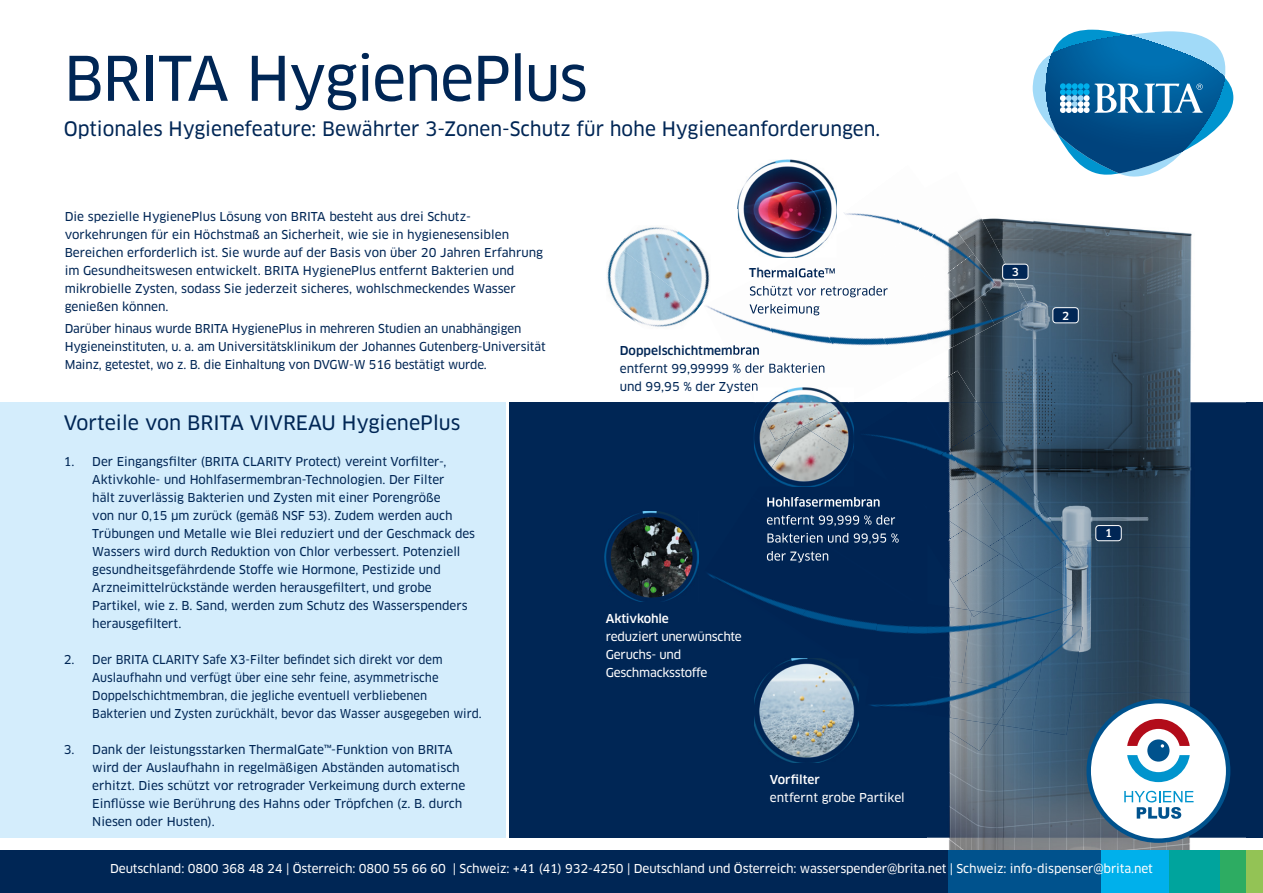
<style>
.page{position:relative;width:1263px;height:893px;background:#fff}
.page>*{position:absolute;margin:0;border:0;box-sizing:border-box;transform-origin:0 0}
.t1{font:60px "Clan Pro News";letter-spacing:-.03em;color:#002655}
.t2{font:19.5px "Clan Pro News";color:#002655}
.t3{font:12px/18px "Clan Pro News";color:#002655}
.t4{font:12px/18px "Clan Pro News";letter-spacing:-.01em;color:#fff}
.t5{font:500 12px "Clan Pro";color:#002655}
.t6{font:500 12px "Clan Pro";letter-spacing:-.02em;color:#fff}
.t7{font:500 12px "Clan Pro";color:#fff}
.t8{font:500 10.95px "Clan Pro";color:#fff}
</style>
<div class="page">
<div style="left:0;top:402px;width:505px;height:436px;background:#d4edfc"></div>
<div style="left:509px;top:402px;width:754px;height:436px;background:#002655"></div>
<img style="left:1033px;top:220px;width:213px;height:327px">
<img style="left:1028px;top:221px;width:5px;height:18px">
<img style="left:980px;top:239px;width:53px;height:163px">
<img style="left:948px;top:361px;width:32px;height:41px">
<img style="left:949px;top:838px;width:241px;height:12px">
<img style="left:990px;top:402px;width:43px;height:48px">
<img style="left:1018px;top:450px;width:15px;height:17px">
<img style="left:1072px;top:547px;width:119px;height:145px">
<img style="left:1033px;top:692px;width:213px;height:146px">
<img style="left:927px;top:730px;width:106px;height:108px">
<img style="left:738px;top:159px;width:99px;height:99px">
<img style="left:618px;top:227px;width:92px;height:81px">
<img style="left:607px;top:247px;width:91px;height:80px">
<img style="left:844px;top:213px;width:9px;height:2px">
<img style="left:902px;top:333px;width:25px;height:11px">
<img style="left:788px;top:251px;width:114px;height:95px">
<img style="left:788px;top:261px;width:72px;height:85px">
<img style="left:704px;top:283px;width:97px;height:104px">
<img style="left:973px;top:218px;width:55px;height:107px">
<img style="left:927px;top:309px;width:68px;height:52px">
<img style="left:793px;top:235px;width:44px;height:23px">
<img style="left:757px;top:268px;width:67px;height:10px">
<svg style="left:825px;top:268px;width:10px;height:5px"></svg>
<img style="left:838px;top:286px;width:50px;height:11px">
<img style="left:750px;top:286px;width:88px;height:11px">
<img style="left:749px;top:304px;width:70px;height:11px">
<img style="left:725px;top:345px;width:35px;height:11px">
<img style="left:734px;top:363px;width:91px;height:11px">
<img style="left:878px;top:259px;width:24px;height:34px">
<img style="left:853px;top:213px;width:49px;height:46px">
<img style="left:889px;top:213px;width:38px;height:23px">
<img style="left:927px;top:309px;width:37px;height:24px">
<img style="left:948px;top:254px;width:48px;height:55px">
<img style="left:936px;top:222px;width:37px;height:56px">
<img style="left:927px;top:222px;width:23px;height:18px">
<img style="left:866px;top:402px;width:61px;height:47px">
<img style="left:947px;top:371px;width:30px;height:31px">
<img style="left:1004px;top:511px;width:68px;height:66px">
<img style="left:963px;top:515px;width:41px;height:27px">
<img style="left:976px;top:467px;width:69px;height:70px">
<img style="left:948px;top:463px;width:28px;height:52px">
<img style="left:949px;top:423px;width:69px;height:70px">
<img style="left:929px;top:450px;width:20px;height:12px">
<img style="left:927px;top:402px;width:63px;height:48px">
<img style="left:849px;top:402px;width:5px;height:24px">
<img style="left:754px;top:402px;width:5px;height:57px">
<img style="left:757px;top:387px;width:83px;height:15px">
<img style="left:755px;top:402px;width:94px;height:39px">
<svg style="left:744px;top:381px;width:13px;height:10px"></svg>
<img style="left:604px;top:511px;width:95px;height:91px">
<img style="left:754px;top:658px;width:105px;height:104px">
<img style="left:708px;top:520px;width:127px;height:92px">
<img style="left:793px;top:556px;width:76px;height:123px">
<img style="left:927px;top:725px;width:70px;height:26px">
<img style="left:949px;top:542px;width:77px;height:75px">
<img style="left:1026px;top:577px;width:50px;height:47px">
<img style="left:767px;top:497px;width:113px;height:10px">
<img style="left:767px;top:515px;width:122px;height:11px">
<img style="left:767px;top:533px;width:131px;height:11px">
<img style="left:767px;top:551px;width:61px;height:11px">
<img style="left:889px;top:517px;width:10px;height:25px">
<img style="left:953px;top:554px;width:83px;height:58px">
<img style="left:949px;top:530px;width:51px;height:53px">
<img style="left:948px;top:506px;width:15px;height:44px">
<img style="left:759px;top:426px;width:95px;height:61px">
<svg style="left:795px;top:424px;width:9px;height:7px"></svg>
<img style="left:836px;top:658px;width:23px;height:15px">
<img style="left:870px;top:704px;width:28px;height:3px">
<img style="left:997px;top:691px;width:34px;height:39px">
<img style="left:1031px;top:624px;width:51px;height:111px">
<img style="left:869px;top:622px;width:29px;height:11px">
<img style="left:898px;top:625px;width:29px;height:82px">
<img style="left:927px;top:604px;width:45px;height:73px">
<img style="left:927px;top:677px;width:79px;height:48px">
<img style="left:961px;top:612px;width:56px;height:77px">
<img style="left:1006px;top:617px;width:56px;height:74px">
<img style="left:1002px;top:689px;width:16px;height:27px">
<svg style="left:969px;top:610px;width:12px;height:7px"></svg>
<div style="left:1096px;top:526px;width:25px;height:15px;background:#002655;border-radius:3px"></div>
<div style="left:1095px;top:525px;width:26px;height:16px;border:1px solid #fff;border-radius:3px"></div>
<div style="left:1053px;top:308px;width:25px;height:15px;background:#002655;border-radius:3px"></div>
<div style="left:1052px;top:307px;width:27px;height:16px;border:1px solid #fff;border-radius:3px"></div>
<div style="left:1003px;top:264px;width:25px;height:15px;background:#002655;border-radius:3px"></div>
<div style="left:1002px;top:264px;width:26px;height:16px;border:1px solid #fff;border-radius:3px"></div>
<svg style="left:1086px;top:699px;width:144px;height:144px"></svg>
<div style="left:0;top:850px;width:948px;height:43px;background:#002655"></div>
<div style="left:948px;top:850px;width:153px;height:43px;background:#00528d"></div>
<div style="left:1101px;top:850px;width:68px;height:43px;background:#00b0eb"></div>
<div style="left:1169px;top:850px;width:51px;height:43px;background:#00a49d"></div>
<div style="left:1220px;top:850px;width:26px;height:43px;background:#2dac62"></div>
<div style="left:1246px;top:850px;width:17px;height:43px;background:#93c355"></div>
<svg style="left:1033px;top:30px;width:200px;height:147px"></svg>
<h1 class="t1" style="left:64px;top:43px;width:526px">BRITA HygienePlus</h1>
<h2 class="t2" style="left:64px;top:117px;width:818px">Optionales Hygienefeature: Bewährter 3-Zonen-Schutz für hohe Hygieneanforderungen.</h2>
<p class="t3" style="left:65px;top:207px;width:480px">Die spezielle HygienePlus Lösung von BRITA besteht aus drei Schutz&shy;vorkehrungen für ein Höchstmaß an Sicherheit, wie sie in hygienesensiblen Bereichen erforderlich ist. Sie wurde auf der Basis von über 20 Jahren Erfahrung im Gesundheitswesen entwickelt. BRITA HygienePlus entfernt Bakterien und mikrobielle Zysten, sodass Sie jederzeit sicheres, wohl schmeckendes Wasser genießen können.</p>
<p class="t3" style="left:65px;top:320px;width:482px">Darüber hinaus wurde BRITA HygienePlus in mehreren Studien an unabhängigen<br>Hygieneinstituten, u. a. am Universitätsklinikum der Johannes Gutenberg-Universität<br>Mainz, getestet, wo z. B. die Einhaltung von DVGW-W 516 bestätigt wurde.</p>
<h2 class="t2" style="left:64px;top:411px;width:398px">Vorteile von BRITA VIVREAU HygienePlus</h2>
<p class="t3" style="left:92px;top:452px;width:384px;text-indent:-29px">1. Der Eingangsfilter (BRITA CLARITY Protect) vereint Vorfilter-, Aktivkohle- und Hohlfasermembran-Technologien. Der Filter<br>hält zuverlässig Bakterien und Zysten mit einer Porengröße<br>von nur 0,15 μm zurück (gemäß NSF 53). Zudem werden auch Trübungen und Metalle wie Blei reduziert und der Geschmack des Wassers wird durch Reduktion von Chlor verbessert. Potenziell gesundheitsgefährdende Stoffe wie Hormone, Pestizide und Arzneimittelrückstände werden herausgefiltert, und grobe Partikel, wie z. B. Sand, werden zum Schutz des Wasserspenders herausgefiltert.</p>
<p class="t3" style="left:92px;top:650px;width:391px;text-indent:-28px">2. Der BRITA CLARITY Safe X3-Filter befindet sich direkt vor dem Auslaufhahn und verfügt über eine sehr feine, asymmetrische Doppelschichtmembran, die jegliche eventuell verbliebenen Bakterien und Zysten zurückhält, bevor das Wasser ausgegeben wird.</p>
<p class="t3" style="left:92px;top:740px;width:374px;text-indent:-28px">3. Dank der leistungsstarken ThermalGate™-Funktion von BRITA wird der Auslaufhahn in regelmäßigen Abständen automatisch erhitzt. Dies schützt vor retrograder Verkeimung durch externe Einflüsse wie Berührung des Hahns oder Tröpfchen (z. B. durch Niesen oder Husten).</p>
<p class="t5" style="left:620px;top:343px;width:141px">Doppelschichtmembran</p>
<p class="t3" style="left:620px;top:359px;width:207px">entfernt 99,99999 % der Bakterien und 99,95 % der Zysten</p>
<p class="t6" style="left:606px;top:612px;width:64px">Aktivkohle</p>
<p class="t4" style="left:606px;top:628px;width:137px">reduziert unerwünschte<br>Geruchs- und<br>Geschmacksstoffe</p>
<p class="t7" style="left:770px;top:772px;width:51px">Vorfilter</p>
<p class="t4" style="left:770px;top:788px;width:136px">entfernt grobe Partikel</p>
<p class="t8" style="left:1012px;top:266px;width:9px">3</p>
<p class="t8" style="left:1062px;top:309px;width:9px">2</p>
<p class="t8" style="left:1105px;top:527px;width:9px">1</p>
<p class="t4" style="left:110px;top:859px;width:1044px">Deutschland: 0800 368 48 24 | Österreich: 0800 55 66 60 | Schweiz: +41 (41) 932-4250 | Deutschland und Österreich: wasserspender@brita.net | Schweiz: info-dispenser@brita.net</p>
</div>
